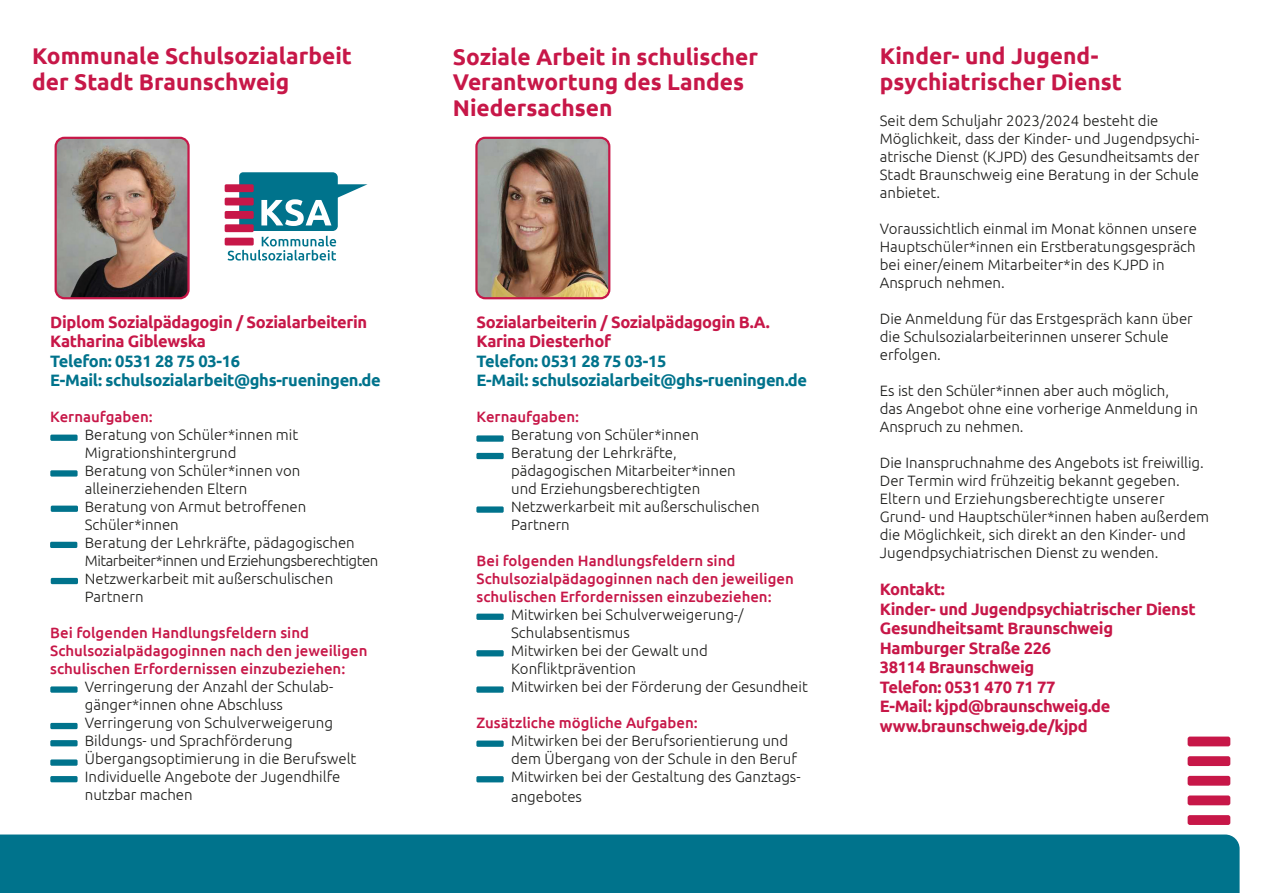
<style>
.page{position:relative;width:1263px;height:893px;background:#fff}
.page>*{position:absolute;margin:0;border:0;box-sizing:border-box;transform-origin:0 0}
.t1{font:700 22.65px/25.5px "Ubuntu";color:#c71748}
.t2{font:700 16.5px/19.5px "Ubuntu";letter-spacing:-.02em;color:#c71748}
.t3{font:700 16.5px/19.5px "Ubuntu";letter-spacing:-.02em;color:#00738c}
.t4{font:300 15px/18px "Ubuntu";color:#1d1d1b}
.t5{font:500 15px/18px "Ubuntu";color:#c71748}
</style>
<div class="page">
<img style="left:478px;top:138px;width:131px;height:160px">
<div style="left:475px;top:137px;width:135px;height:162px;border:2px solid #c71748;border-radius:9px"></div>
<div style="left:476px;top:435px;width:28px;height:7px;background:#00738c"></div>
<div style="left:476px;top:453px;width:28px;height:6px;background:#00738c"></div>
<div style="left:476px;top:506px;width:28px;height:7px;background:#00738c"></div>
<div style="left:476px;top:614px;width:28px;height:6px;background:#00738c"></div>
<div style="left:476px;top:650px;width:28px;height:6px;background:#00738c"></div>
<div style="left:476px;top:686px;width:28px;height:7px;background:#00738c"></div>
<div style="left:476px;top:740px;width:28px;height:7px;background:#00738c"></div>
<div style="left:476px;top:776px;width:28px;height:6px;background:#00738c"></div>
<div style="left:0;top:834px;width:1239px;height:59px;background:#00738c"></div>
<div style="left:1187px;top:737px;width:43px;height:9px;background:#c71748;border-radius:2px"></div>
<div style="left:1187px;top:756px;width:43px;height:10px;background:#c71748;border-radius:2px"></div>
<div style="left:1187px;top:776px;width:43px;height:10px;background:#c71748;border-radius:2px"></div>
<div style="left:1187px;top:795px;width:43px;height:10px;background:#c71748;border-radius:2px"></div>
<div style="left:1187px;top:815px;width:43px;height:10px;background:#c71748;border-radius:2px"></div>
<img style="left:56px;top:138px;width:131px;height:160px">
<div style="left:55px;top:137px;width:135px;height:162px;border:2px solid #c71748;border-radius:9px"></div>
<div style="left:50px;top:435px;width:28px;height:6px;background:#00738c"></div>
<div style="left:50px;top:470px;width:28px;height:7px;background:#00738c"></div>
<div style="left:51px;top:506px;width:27px;height:6px;background:#00738c"></div>
<div style="left:50px;top:542px;width:27px;height:6px;background:#00738c"></div>
<div style="left:51px;top:578px;width:27px;height:6px;background:#00738c"></div>
<div style="left:50px;top:686px;width:28px;height:7px;background:#00738c"></div>
<div style="left:50px;top:723px;width:28px;height:6px;background:#00738c"></div>
<div style="left:50px;top:740px;width:28px;height:6px;background:#00738c"></div>
<div style="left:50px;top:759px;width:28px;height:7px;background:#00738c"></div>
<div style="left:50px;top:776px;width:28px;height:6px;background:#00738c"></div>
<div style="left:225px;top:184px;width:29px;height:8px;background:#c71748;border-radius:2px"></div>
<div style="left:225px;top:198px;width:29px;height:7px;background:#c71748;border-radius:2px"></div>
<div style="left:225px;top:211px;width:29px;height:8px;background:#c71748;border-radius:2px"></div>
<div style="left:225px;top:224px;width:29px;height:8px;background:#c71748;border-radius:2px"></div>
<div style="left:225px;top:238px;width:29px;height:7px;background:#c71748;border-radius:2px"></div>
<svg style="left:228px;top:172px;width:140px;height:89px"></svg>
<h1 class="t1" style="left:32px;top:43px;width:321px">Kommunale Schulsozialarbeit der Stadt Braunschweig</h1>
<p class="t2" style="left:50px;top:312px;width:318px">Diplom Sozialpädagogin / Sozialarbeiterin<br>Katharina Giblewska</p>
<p class="t3" style="left:50px;top:351px;width:332px">Telefon: 0531 28 75 03-16<br>E-Mail: schulsozialarbeit@ghs-rueningen.de</p>
<p class="t5" style="left:50px;top:407px;width:104px">Kernaufgaben:</p>
<p class="t4" style="left:85px;top:425px;width:295px">Beratung von Schüler*innen mit<br>Migrationshintergrund<br>Beratung von Schüler*innen von alleinerziehenden Eltern<br>Beratung von Armut betroffenen<br>Schüler*innen<br>Beratung der Lehrkräfte, pädagogischen<br>Mitarbeiter*innen und Erziehungsberechtigten<br>Netzwerkarbeit mit außerschulischen<br>Partnern</p>
<p class="t5" style="left:50px;top:623px;width:319px">Bei folgenden Handlungsfeldern sind<br>Schulsozialpädagoginnen nach den jeweiligen schulischen Erfordernissen einzubeziehen:</p>
<p class="t4" style="left:85px;top:677px;width:273px">Verringerung der Anzahl der Schulab&shy;gänger*innen ohne Abschluss Verringerung von Schulverweigerung Bildungs- und Sprachförderung Übergangsoptimierung in die Berufswelt Individuelle Angebote der Jugendhilfe nutzbar machen</p>
<h1 class="t1" style="left:453px;top:44px;width:307px">Soziale Arbeit in schulischer<br>Verantwortung des Landes<br>Niedersachsen</h1>
<h1 class="t1" style="left:880px;top:43px;width:244px">Kinder- und Jugend&shy;psychiatrischer Dienst</h1>
<p class="t4" style="left:880px;top:111px;width:321px">Seit dem Schuljahr 2023/2024 besteht die Möglichkeit, dass der Kinder- und Jugendpsychi&shy;atrische Dienst (KJPD) des Gesundheitsamts der Stadt Braunschweig eine Beratung in der Schule anbietet.</p>
<p class="t4" style="left:880px;top:219px;width:319px">Voraussichtlich einmal im Monat können unsere Hauptschüler*innen ein Erstberatungsgespräch bei einer/einem Mitarbeiter*in des KJPD in Anspruch nehmen.</p>
<p class="t4" style="left:880px;top:309px;width:315px">Die Anmeldung für das Erstgespräch kann über die Schulsozialarbeiterinnen unserer Schule erfolgen.</p>
<p class="t4" style="left:880px;top:381px;width:320px">Es ist den Schüler*innen aber auch möglich,<br>das Angebot ohne eine vorherige Anmeldung in<br>Anspruch zu nehmen.</p>
<p class="t4" style="left:880px;top:453px;width:331px">Die Inanspruchnahme des Angebots ist freiwillig.<br>Der Termin wird frühzeitig bekannt gegeben.<br>Eltern und Erziehungsberechtigte unserer Grund- und Hauptschüler*innen haben außerdem die Möglichkeit, sich direkt an den Kinder- und Jugendpsychiatrischen Dienst zu wenden.</p>
<p class="t2" style="left:880px;top:580px;width:317px">Kontakt:<br>Kinder- und Jugendpsychiatrischer Dienst<br>Gesundheitsamt Braunschweig<br>Hamburger Straße 226<br>38114 Braunschweig<br>Telefon: 0531 470 71 77<br>E-Mail: kjpd@braunschweig.de www.braunschweig.de/kjpd</p>
<p class="t2" style="left:477px;top:312px;width:295px">Sozialarbeiterin / Sozialpädagogin B.A.<br>Karina Diesterhof</p>
<p class="t3" style="left:477px;top:351px;width:332px">Telefon: 0531 28 75 03-15<br>E-Mail: schulsozialarbeit@ghs-rueningen.de</p>
<p class="t5" style="left:477px;top:407px;width:104px">Kernaufgaben:</p>
<p class="t4" style="left:511px;top:426px;width:250px">Beratung von Schüler*innen<br>Beratung der Lehrkräfte, pädagogischen Mitarbeiter*innen und Erziehungsberechtigten<br>Netzwerkarbeit mit außerschulischen<br>Partnern</p>
<p class="t5" style="left:477px;top:551px;width:319px">Bei folgenden Handlungsfeldern sind<br>Schulsozialpädagoginnen nach den jeweiligen schulischen Erfordernissen einzubeziehen:</p>
<p class="t4" style="left:511px;top:606px;width:298px">Mitwirken bei Schulverweigerung-/<br>Schulabsentismus<br>Mitwirken bei der Gewalt und<br>Konfliktprävention<br>Mitwirken bei der Förderung der Gesundheit</p>
<p class="t5" style="left:477px;top:713px;width:223px">Zusätzliche mögliche Aufgaben:</p>
<p class="t4" style="left:511px;top:732px;width:291px">Mitwirken bei der Berufsorientierung und dem Übergang von der Schule in den Beruf<br>Mitwirken bei der Gestaltung des Ganztags-</p>
<p class="t4" style="left:511px;top:787px;width:72px">angebotes</p>
</div>
